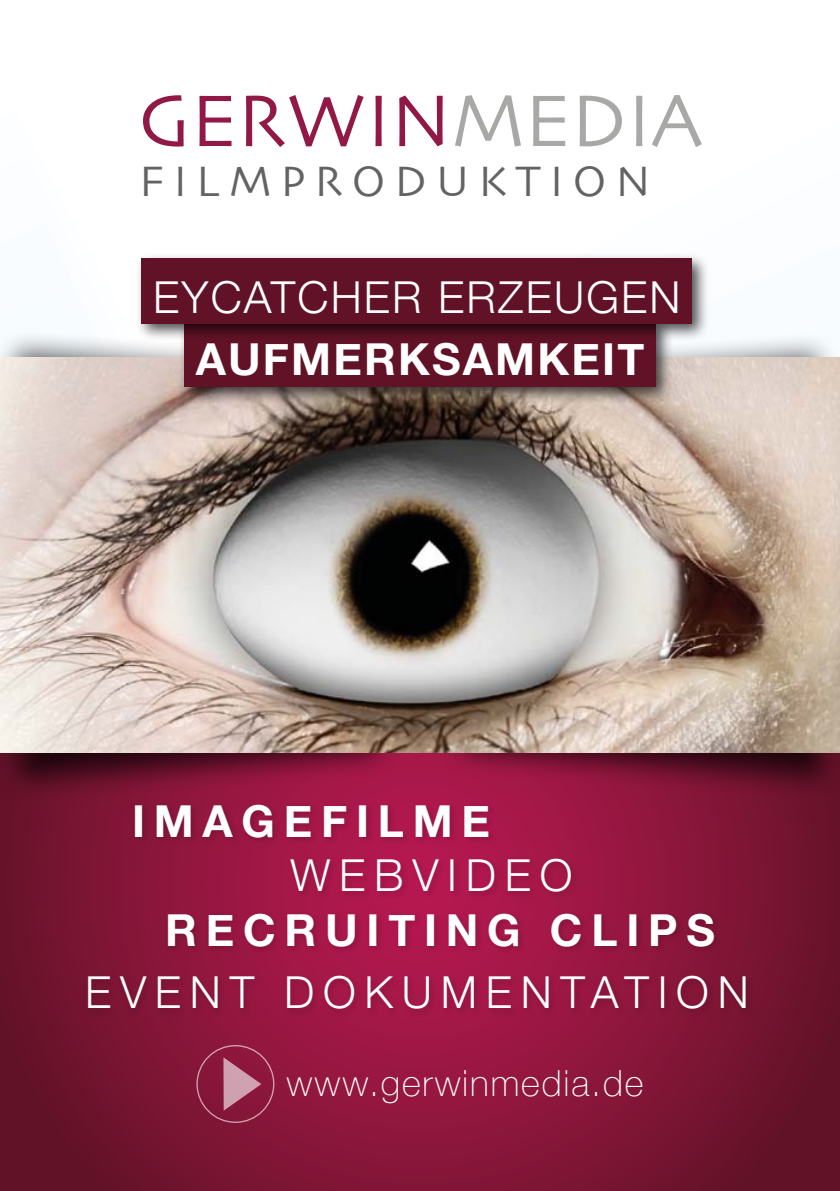
<style>
.page{position:relative;width:840px;height:1191px;background:#fff}
.page>*{position:absolute;margin:0;border:0;box-sizing:border-box;transform-origin:0 0}
.t1{font:77px "Skia";color:#921845}
.t2{font:44.6px "Skia";letter-spacing:.2em;color:#646363}
.t3{font:300 44px "Helvetica Neue";letter-spacing:.2em;color:#fff}
.t4{font:700 44px "Helvetica Neue";letter-spacing:.2em;color:#fff}
.t5{font:300 44px "Helvetica Neue";letter-spacing:.05em;color:#fff}
.t6{font:700 44px "Helvetica Neue";letter-spacing:.05em;color:#fff}
.t7{font:100 36px "Helvetica Neue";letter-spacing:.05em;color:#fff}
.s1{color:#a8a8a7}
</style>
<div class="page">
<div style="left:437px;top:332px;width:402px;height:116px;background:#000;opacity:.65"></div>
<div style="left:0;top:329px;width:396px;height:117px;background:#000;opacity:.65"></div>
<svg style="left:14px;top:352px;width:163px;height:5px"></svg>
<svg style="left:1px;top:752px;width:838px;height:439px;background:#821536"></svg>
<div style="left:287px;top:856px;width:292px;height:44px;background:#000;opacity:.17"></div>
<div style="left:132px;top:801px;width:365px;height:45px;background:#000;opacity:.17"></div>
<div style="left:165px;top:910px;width:556px;height:45px;background:#000;opacity:.17"></div>
<div style="left:85px;top:973px;width:669px;height:45px;background:#000;opacity:.17"></div>
<div style="left:196px;top:1045px;width:78px;height:78px;border:1px solid #fff;border-radius:50%"></div>
<svg style="left:223px;top:1057px;width:38px;height:53px;background:#ad5b75"></svg>
<div style="left:440px;top:683px;width:399px;height:117px;background:#000;opacity:.65"></div>
<svg style="left:463px;top:752px;width:359px;height:24px;background:#66152e"></svg>
<div style="left:0;top:685px;width:399px;height:117px;background:#000;opacity:.65"></div>
<svg style="left:17px;top:752px;width:359px;height:26px;background:#63152d"></svg>
<img style="left:0;top:357px;width:839px;height:395px">
<div style="left:177px;top:315px;width:496px;height:90px;background:#000;opacity:.7"></div>
<div style="left:184px;top:321px;width:471px;height:66px;background:#621227"></div>
<div style="left:135px;top:252px;width:574px;height:90px;background:#000;opacity:.7"></div>
<div style="left:142px;top:259px;width:549px;height:65px;background:#621227"></div>
<img style="left:0;top:595px;width:1px;height:65px">
<img style="left:0;top:660px;width:1px;height:531px">
<h1 class="t1" style="left:138px;top:75px;width:565px">GERWIN<span class="s1">MEDIA</span></h1>
<p class="t2" style="left:139px;top:154px;width:512px">FILMPRODUKTION</p>
<p class="t5" style="left:153px;top:261px;width:528px">EYCATCHER ERZEUGEN</p>
<p class="t6" style="left:195px;top:325px;width:450px">AUFMERKSAMKEIT</p>
<p class="t4" style="left:132px;top:786px;width:359px">IMAGEFILME</p>
<p class="t3" style="left:290px;top:840px;width:283px">WEBVIDEO</p>
<p class="t4" style="left:165px;top:895px;width:551px">RECRUITING CLIPS</p>
<p class="t3" style="left:85px;top:957px;width:664px">EVENT DOKUMENTATION</p>
<p class="t7" style="left:287px;top:1055px;width:358px">www.gerwinmedia.de</p>
</div>
